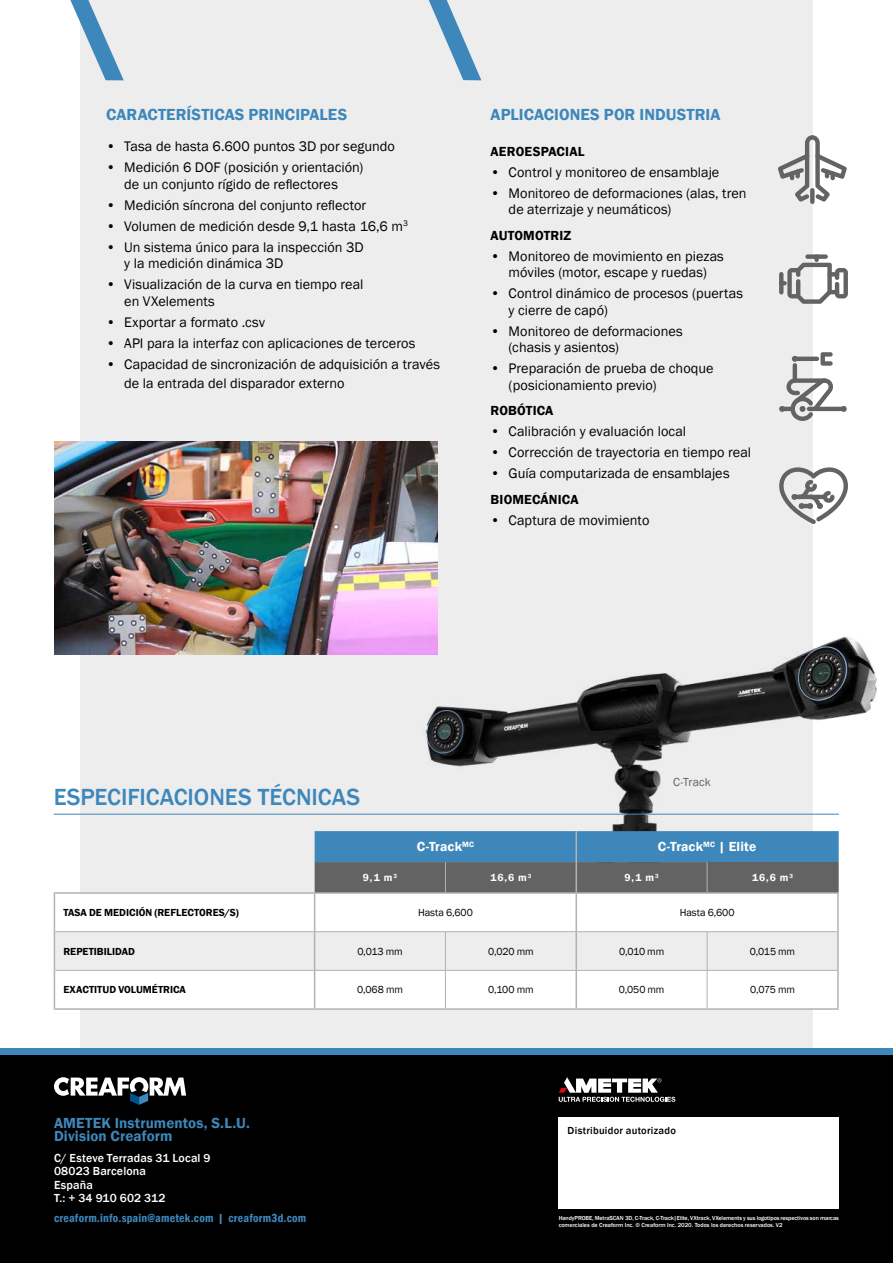
<style>
.page{position:relative;width:893px;height:1263px;background:#fff}
.page>*{position:absolute;margin:0;border:0;box-sizing:border-box;transform-origin:0 0}
.t1{font:500 24px "Franklin Gothic";color:#3e87bb}
.t2{font:600 16.5px "Franklin Gothic";letter-spacing:.005em;color:#3e87bb}
.t3{font:600 15px/13.5px "Franklin Gothic";letter-spacing:.01em;color:#3e87bb}
.t4{font:14.25px/16.5px "Franklin Gothic";color:#000}
.t5{font:600 13.5px "Franklin Gothic";letter-spacing:.01em;color:#000}
.t6{font:600 13.5px "Franklin Gothic";letter-spacing:.01em;color:#fff}
.t7{font:500 12px/13.5px "Franklin Gothic";letter-spacing:.01em;color:#fff}
.t8{font:600 condensed 12px "Franklin Gothic";letter-spacing:.015em;color:#3e87bb}
.t9{font:12px "Franklin Gothic";letter-spacing:.01em;color:#646363}
.t10{font:10.5px "Franklin Gothic";letter-spacing:-.01em;color:#000}
.t11{font:600 10.5px "Franklin Gothic";color:#000}
.t12{font:600 10.5px "Franklin Gothic";color:#fff}
.t13{font:500 10.5px "Franklin Gothic";letter-spacing:.025em;color:#000}
.t14{font:500 6px/7.2px "Franklin Gothic";letter-spacing:-.01em;color:#fff}
</style>
<div class="page">
<div style="left:80px;top:0;width:733px;height:1076px;background:#ededed"></div>
<svg style="left:70px;top:0;width:54px;height:81px"></svg>
<svg style="left:428px;top:0;width:54px;height:81px"></svg>
<hr style="left:807px;top:407px;width:39px;height:4px;background:#646363;border-radius:2px">
<svg style="left:792px;top:356px;width:6px;height:6px"></svg>
<hr style="left:793px;top:357px;width:26px;height:4px;background:#646363;border-radius:2px">
<hr style="left:793px;top:363px;width:4px;height:20px;background:#646363;border-radius:2px">
<svg style="left:820px;top:352px;width:13px;height:14px"></svg>
<svg style="left:841px;top:406px;width:6px;height:6px"></svg>
<svg style="left:779px;top:378px;width:55px;height:43px"></svg>
<svg style="left:778px;top:135px;width:69px;height:67px"></svg>
<div style="left:830px;top:171px;width:5px;height:9px;background:#646363;border-radius:2px"></div>
<svg style="left:779px;top:467px;width:69px;height:57px"></svg>
<div style="left:805px;top:254px;width:23px;height:5px;background:#646363;border-radius:2px"></div>
<svg style="left:779px;top:263px;width:69px;height:41px"></svg>
<div style="left:814px;top:254px;width:5px;height:8px;background:#646363;border-radius:2px"></div>
<img style="left:54px;top:442px;width:383px;height:212px">
<img style="left:417px;top:629px;width:460px;height:202px">
<hr style="left:54px;top:814px;width:785px;height:1px;background:#3e87bb">
<svg style="left:315px;top:831px;width:522px;height:61px;background:#4e7896"></svg>
<div style="left:707px;top:862px;width:131px;height:31px;background:#646363"></div>
<div style="left:55px;top:894px;width:758px;height:114px;background:#fff"></div>
<svg style="left:55px;top:932px;width:782px;height:38px"></svg>
<hr style="left:54px;top:894px;width:1px;height:38px;background:#b3b2b2">
<hr style="left:54px;top:932px;width:1px;height:38px;background:#b3b2b2">
<hr style="left:575px;top:932px;width:2px;height:38px;background:#b3b2b2">
<hr style="left:837px;top:932px;width:2px;height:38px;background:#b3b2b2">
<hr style="left:54px;top:970px;width:1px;height:38px;background:#b3b2b2">
<hr style="left:575px;top:971px;width:2px;height:37px;background:#b3b2b2">
<hr style="left:837px;top:970px;width:2px;height:38px;background:#b3b2b2">
<hr style="left:314px;top:932px;width:1px;height:38px;background:#b3b2b2">
<hr style="left:314px;top:971px;width:1px;height:37px;background:#b3b2b2">
<hr style="left:54px;top:892px;width:261px;height:2px;background:#b3b2b2">
<hr style="left:55px;top:931px;width:260px;height:1px;background:#b3b2b2">
<hr style="left:55px;top:970px;width:260px;height:1px;background:#b3b2b2">
<hr style="left:315px;top:970px;width:130px;height:1px;background:#b3b2b2">
<hr style="left:445px;top:970px;width:131px;height:1px;background:#b3b2b2">
<hr style="left:576px;top:970px;width:131px;height:1px;background:#b3b2b2">
<hr style="left:707px;top:970px;width:130px;height:1px;background:#b3b2b2">
<hr style="left:837px;top:894px;width:2px;height:38px;background:#b3b2b2">
<hr style="left:445px;top:932px;width:1px;height:38px;background:#b3b2b2">
<hr style="left:707px;top:932px;width:1px;height:38px;background:#b3b2b2">
<hr style="left:445px;top:971px;width:1px;height:37px;background:#b3b2b2">
<hr style="left:707px;top:971px;width:1px;height:37px;background:#b3b2b2">
<hr style="left:315px;top:892px;width:130px;height:2px;background:#b3b2b2">
<hr style="left:314px;top:894px;width:1px;height:37px;background:#b3b2b2">
<hr style="left:445px;top:892px;width:131px;height:2px;background:#b3b2b2">
<hr style="left:315px;top:931px;width:130px;height:1px;background:#b3b2b2">
<hr style="left:445px;top:931px;width:131px;height:1px;background:#b3b2b2">
<hr style="left:576px;top:892px;width:131px;height:2px;background:#b3b2b2">
<hr style="left:575px;top:894px;width:2px;height:37px;background:#b3b2b2">
<hr style="left:707px;top:892px;width:132px;height:2px;background:#b3b2b2">
<hr style="left:576px;top:931px;width:131px;height:1px;background:#b3b2b2">
<hr style="left:707px;top:931px;width:130px;height:1px;background:#b3b2b2">
<hr style="left:54px;top:1008px;width:261px;height:2px;background:#b3b2b2">
<hr style="left:315px;top:1008px;width:130px;height:2px;background:#b3b2b2">
<hr style="left:445px;top:1008px;width:131px;height:2px;background:#b3b2b2">
<hr style="left:576px;top:1008px;width:131px;height:2px;background:#b3b2b2">
<hr style="left:707px;top:1008px;width:132px;height:2px;background:#b3b2b2">
<hr style="left:575px;top:831px;width:2px;height:31px;background:#b3b2b2">
<hr style="left:445px;top:862px;width:1px;height:30px;background:#b3b2b2">
<hr style="left:707px;top:862px;width:1px;height:30px;background:#b3b2b2">
<hr style="left:575px;top:862px;width:2px;height:30px;background:#b3b2b2">
<hr style="left:837px;top:862px;width:2px;height:30px;background:#646363">
<hr style="left:837px;top:831px;width:2px;height:31px;background:#3e87bb">
<div style="left:0;top:1048px;width:893px;height:215px;background:#3e87bb"></div>
<div style="left:0;top:1055px;width:893px;height:208px;background:#000"></div>
<div style="left:559px;top:1117px;width:280px;height:91px;background:#fff"></div>
<svg style="left:54px;top:1077px;width:132px;height:28px"></svg>
<svg style="left:559px;top:1077px;width:116px;height:25px"></svg>
<p class="t2" style="left:106px;top:104px;width:242px">CARACTERÍSTICAS PRINCIPALES</p>
<p class="t4" style="left:106px;top:138px;width:290px">• Tasa de hasta 6.600 puntos 3D por segundo</p>
<p class="t4" style="left:106px;top:159px;width:259px;text-align:center">• Medición 6 DOF (posición y orientación) de un conjunto rígido de reflectores</p>
<p class="t4" style="left:106px;top:197px;width:261px">• Medición síncrona del conjunto reflector</p>
<p class="t4" style="left:106px;top:218px;width:303px">• Volumen de medición desde 9,1 hasta 16,6 m<sup>3</sup></p>
<p class="t4" style="left:124px;top:239px;width:241px;text-indent:-18px">• Un sistema único para la inspección 3D y la medición dinámica 3D</p>
<p class="t4" style="left:124px;top:276px;width:241px;text-indent:-18px">• Visualización de la curva en tiempo real en VXelements</p>
<p class="t4" style="left:106px;top:314px;width:160px">• Exportar a formato .csv</p>
<p class="t4" style="left:106px;top:335px;width:311px">• API para la interfaz con aplicaciones de terceros</p>
<p class="t4" style="left:124px;top:354px;width:317px;line-height:19.5px;text-indent:-18px">• Capacidad de sincronización de adquisición a través de la entrada del disparador externo</p>
<p class="t2" style="left:491px;top:104px;width:231px">APLICACIONES POR INDUSTRIA</p>
<p class="t5" style="left:491px;top:143px;width:95px">AEROESPACIAL</p>
<p class="t4" style="left:491px;top:164px;width:230px">• Control y monitoreo de ensamblaje</p>
<p class="t4" style="left:509px;top:185px;width:239px;text-indent:-18px">• Monitoreo de deformaciones (alas, tren de aterrizaje y neumáticos)</p>
<p class="t5" style="left:491px;top:227px;width:82px">AUTOMOTRIZ</p>
<p class="t4" style="left:491px;top:248px;width:235px;text-align:center">• Monitoreo de movimiento en piezas móviles (motor, escape y ruedas)</p>
<p class="t4" style="left:509px;top:285px;width:236px;text-indent:-18px">• Control dinámico de procesos (puertas y cierre de capó)</p>
<p class="t4" style="left:509px;top:323px;width:176px;text-indent:-18px">• Monitoreo de deformaciones (chasis y asientos)</p>
<p class="t4" style="left:509px;top:360px;width:206px;text-indent:-18px">• Preparación de prueba de choque (posicionamiento previo)</p>
<p class="t5" style="left:491px;top:402px;width:64px">ROBÓTICA</p>
<p class="t4" style="left:491px;top:423px;width:197px">• Calibración y evaluación local</p>
<p class="t4" style="left:491px;top:444px;width:262px">• Corrección de trayectoria en tiempo real</p>
<p class="t4" style="left:491px;top:465px;width:240px">• Guía computarizada de ensamblajes</p>
<p class="t5" style="left:491px;top:491px;width:90px">BIOMECÁNICA</p>
<p class="t4" style="left:491px;top:512px;width:160px">• Captura de movimiento</p>
<h1 class="t1" style="left:54px;top:782px;width:308px">ESPECIFICACIONES TÉCNICAS</h1>
<p class="t9" style="left:673px;top:775px;width:39px">C-Track</p>
<p class="t6" style="left:417px;top:838px;width:59px">C-Track<sup>MC</sup></p>
<p class="t6" style="left:658px;top:838px;width:100px">C-Track<sup>MC</sup> | Elite</p>
<p class="t12" style="left:363px;top:871px;width:36px">9,1 m<sup>3</sup></p>
<p class="t12" style="left:490px;top:871px;width:43px">16,6 m<sup>3</sup></p>
<p class="t12" style="left:625px;top:871px;width:36px">9,1 m<sup>3</sup></p>
<p class="t12" style="left:752px;top:871px;width:43px">16,6 m<sup>3</sup></p>
<p class="t11" style="left:63px;top:906px;width:177px">TASA DE MEDICIÓN (REFLECTORES/S)</p>
<p class="t10" style="left:418px;top:906px;width:56px">Hasta 6,600</p>
<p class="t10" style="left:680px;top:906px;width:56px">Hasta 6,600</p>
<p class="t11" style="left:63px;top:945px;width:73px">REPETIBILIDAD</p>
<p class="t10" style="left:357px;top:945px;width:47px">0,013 mm</p>
<p class="t10" style="left:488px;top:945px;width:47px">0,020 mm</p>
<p class="t10" style="left:619px;top:945px;width:47px">0,010 mm</p>
<p class="t10" style="left:750px;top:945px;width:47px">0,015 mm</p>
<p class="t11" style="left:63px;top:983px;width:124px">EXACTITUD VOLUMÉTRICA</p>
<p class="t10" style="left:357px;top:983px;width:47px">0,068 mm</p>
<p class="t10" style="left:488px;top:983px;width:47px">0,100 mm</p>
<p class="t10" style="left:619px;top:983px;width:47px">0,050 mm</p>
<p class="t10" style="left:750px;top:983px;width:46px">0,075 mm</p>
<p class="t3" style="left:54px;top:1116px;width:197px">AMETEK Instrumentos, S.L.U.<br>Division Creaform</p>
<p class="t7" style="left:54px;top:1151px;width:158px">C/ Esteve Terradas 31 Local 9<br>08023 Barcelona<br>España<br>T.: + 34 910 602 312</p>
<p class="t8" style="left:54px;top:1210px;width:254px">creaform.info.spain@ametek.com | creaform3d.com</p>
<p class="t13" style="left:568px;top:1124px;width:110px">Distribuidor autorizado</p>
<p class="t14" style="left:559px;top:1214px;width:282px">HandyPROBE, MetraSCAN 3D, C-Track, C-Track|Elite, VXtrack, VXelements y sus logotipos respectivos son marcas comerciales de Creaform Inc. © Creaform Inc. 2020. Todos los derechos reservados. V2</p>
</div>
